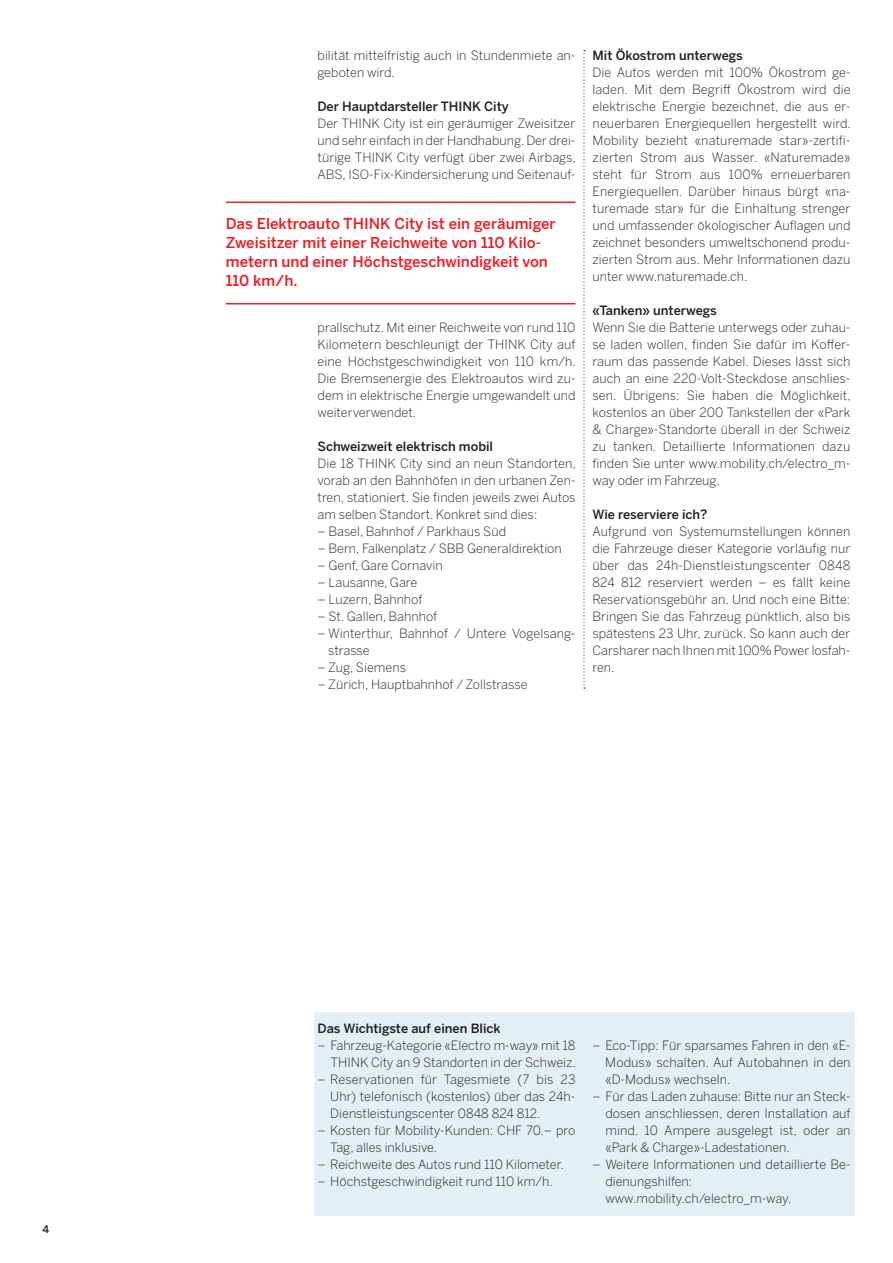
<style>
.page{position:relative;width:893px;height:1263px;background:#fff}
.page>*{position:absolute;margin:0;border:0;box-sizing:border-box;transform-origin:0 0}
.t1{font:500 15px/19.2px "Benton Sans";color:#ee1d23}
.t2{font:300 12.75px/17px "Benton Sans";color:#231f20;text-align:justify}
.t3{font:500 12.75px "Benton Sans";color:#231f20}
.t4{font:500 10.5px "Benton Sans";color:#231f20}
</style>
<div class="page">
<svg style="left:583px;top:50px;width:2px;height:638px"></svg>
<hr style="left:226px;top:202px;width:349px;height:1px;background:#ee1d23">
<hr style="left:226px;top:303px;width:349px;height:1px;background:#ee1d23">
<div style="left:314px;top:1013px;width:540px;height:203px;background:#e2eff6"></div>
<p class="t4" style="left:43px;top:1223px;width:8px">4</p>
<p class="t2" style="left:317px;top:46px;width:259px">bilität mittelfristig auch in Stundenmiete an&shy;geboten wird.</p>
<p class="t3" style="left:317px;top:98px;width:193px">Der Hauptdarsteller THIN K City</p>
<p class="t2" style="left:317px;top:114px;width:260px">Der THIN K City ist ein geräumiger Zweisitzer und sehr einfach in der Handhabung. Der drei&shy;türige THIN K City verfügt über zwei Airbags, ABS, ISO-Fix-Kindersicherung und Seitenauf-</p>
<p class="t1" style="left:226px;top:213px;width:331px">Das Elektroauto THIN K City ist ein geräumiger Zweisitzer mit einer Reichweite von 110 Kilo&shy;metern und einer Höchstgeschwindigkeit von 110 km/h.</p>
<p class="t2" style="left:318px;top:318px;width:260px">prallschutz. Mit einer Reichweite von rund 110<br>Kilometern beschleunigt der THIN K City auf eine Höchstgeschwindigkeit von 110 km/h.<br>Die Bremsenergie des Elektroautos wird zu&shy;dem in elektrische Energie umgewandelt und weiterverwendet.</p>
<p class="t3" style="left:318px;top:438px;width:177px">Schweizweit elektrisch mobil</p>
<p class="t2" style="left:318px;top:454px;width:260px">Die 18 THIN K City sind an neun Standorten, vorab an den Bahnhöfen in den urbanen Zen&shy;tren, stationiert. Sie finden jeweils zwei Autos am selben Standort. Konkret sind dies:</p>
<p class="t2" style="left:318px;top:523px;width:190px">– Basel, Bahnhof / Parkhaus Süd</p>
<p class="t2" style="left:318px;top:540px;width:246px">– Bern, Falkenplatz / SBB Generaldirektion</p>
<p class="t2" style="left:318px;top:557px;width:127px">– Genf, Gare Cornavin</p>
<p class="t2" style="left:318px;top:574px;width:101px">– Lausanne, Gare</p>
<p class="t2" style="left:318px;top:591px;width:106px">– Luzern, Bahnhof</p>
<p class="t2" style="left:318px;top:608px;width:121px">– St. Gallen, Bahnhof</p>
<p class="t2" style="left:328px;top:625px;width:249px;text-indent:-11px">– Winterthur, Bahnhof / U ntere Vogelsang&shy;strasse</p>
<p class="t2" style="left:318px;top:659px;width:90px">– Zug, Siemens</p>
<p class="t2" style="left:318px;top:676px;width:211px">– Zürich, Hauptbahnhof / Zollstrasse</p>
<p class="t3" style="left:593px;top:47px;width:152px">M it Ökostrom unterwegs</p>
<p class="t2" style="left:592px;top:63px;width:260px">Die Autos werden mit 100% Ökostrom ge&shy;laden. Mit dem Begriff Ökostrom wird die elektrische Energie bezeichnet, die aus er&shy;neuerbaren Energiequellen hergestellt wird.<br>Mobility bezieht «naturemade star»-zertifi&shy;zierten Strom aus Wasser. «Naturemade» steht für Strom aus 100% erneuerbaren Energiequellen. Darüber hinaus bürgt «na&shy;turemade star» für die Einhaltung strenger und umfassender ökologischer Auflagen und zeichnet besonders umweltschonend produ&shy;zierten Strom aus. Mehr Informationen dazu unter www.naturemade.ch.</p>
<p class="t3" style="left:592px;top:302px;width:126px">«Tanken» unterwegs</p>
<p class="t2" style="left:592px;top:318px;width:260px">Wenn Sie die Batterie unterwegs oder zuhau&shy;se laden wollen, finden Sie dafür im Koffer&shy;raum das passende Kabel. Dieses lässt sich auch an eine 220-Volt-Steckdose anschlies&shy;sen. Übrigens: Sie haben die Möglichkeit, kostenlos an über 200 Tankstellen der «Park &amp; Charge»-Standorte überall in der Schweiz zu tanken. Detaillierte Informationen dazu finden Sie unter www.mobility.ch/electro_m&shy;way oder im Fahrzeug.</p>
<p class="t3" style="left:592px;top:507px;width:117px">Wie reserviere ich?</p>
<p class="t2" style="left:592px;top:523px;width:260px">Aufgrund von Systemumstellungen können die Fahrzeuge dieser Kategorie vorläufig nur über das 24h-Dienstleistungscenter 0848<br>824 812 reserviert werden – es fällt keine Reservationsgebühr an. U nd noch eine Bitte:<br>Bringen Sie das Fahrzeug pünktlich, also bis spätestens 23 U hr, zurück. So kann auch der Carsharer nach Ihnen mit 100% Power losfah&shy;ren.</p>
<p class="t3" style="left:318px;top:1020px;width:185px">Das Wichtigste auf einen Blick</p>
<p class="t2" style="left:318px;top:1036px;width:260px;text-align:right">– Fahrzeug-Kategorie «Electro m-way» mit 18<br>THIN K City an 9 Standorten in der Schweiz.</p>
<p class="t2" style="left:330px;top:1070px;width:247px;text-indent:-13px">– Reservationen für Tagesmiete (7 bis 23<br>U hr) telefonisch (kostenlos) über das 24h-Dienstleistungscenter 0848 824 812.</p>
<p class="t2" style="left:330px;top:1121px;width:247px;text-indent:-13px">– Kosten für Mobility-Kunden: CHF 70.– pro<br>Tag, alles inklusive.</p>
<p class="t2" style="left:318px;top:1155px;width:248px">– Reichweite des Autos rund 110 Kilometer.</p>
<p class="t2" style="left:318px;top:1172px;width:237px">– Höchstgeschwindigkeit rund 110 km/h.</p>
<p class="t2" style="left:605px;top:1036px;width:247px;text-indent:-13px">– Eco-Tipp: Für sparsames Fahren in den «E-Modus» schalten. Auf Autobahnen in den «D-Modus» wechseln.</p>
<p class="t2" style="left:605px;top:1087px;width:247px;text-indent:-13px">– Für das Laden zuhause: Bitte nur an Steck&shy;dosen anschliessen, deren Installation auf mind. 10 Ampere ausgelegt ist, oder an «Park &amp; Charge»-Ladestationen.</p>
<p class="t2" style="left:605px;top:1155px;width:247px;text-align:left;text-indent:-13px">– Weitere Informationen und detaillierte Be&shy;dienungshilfen: www.mobility.ch/electro_m-way.</p>
</div>
